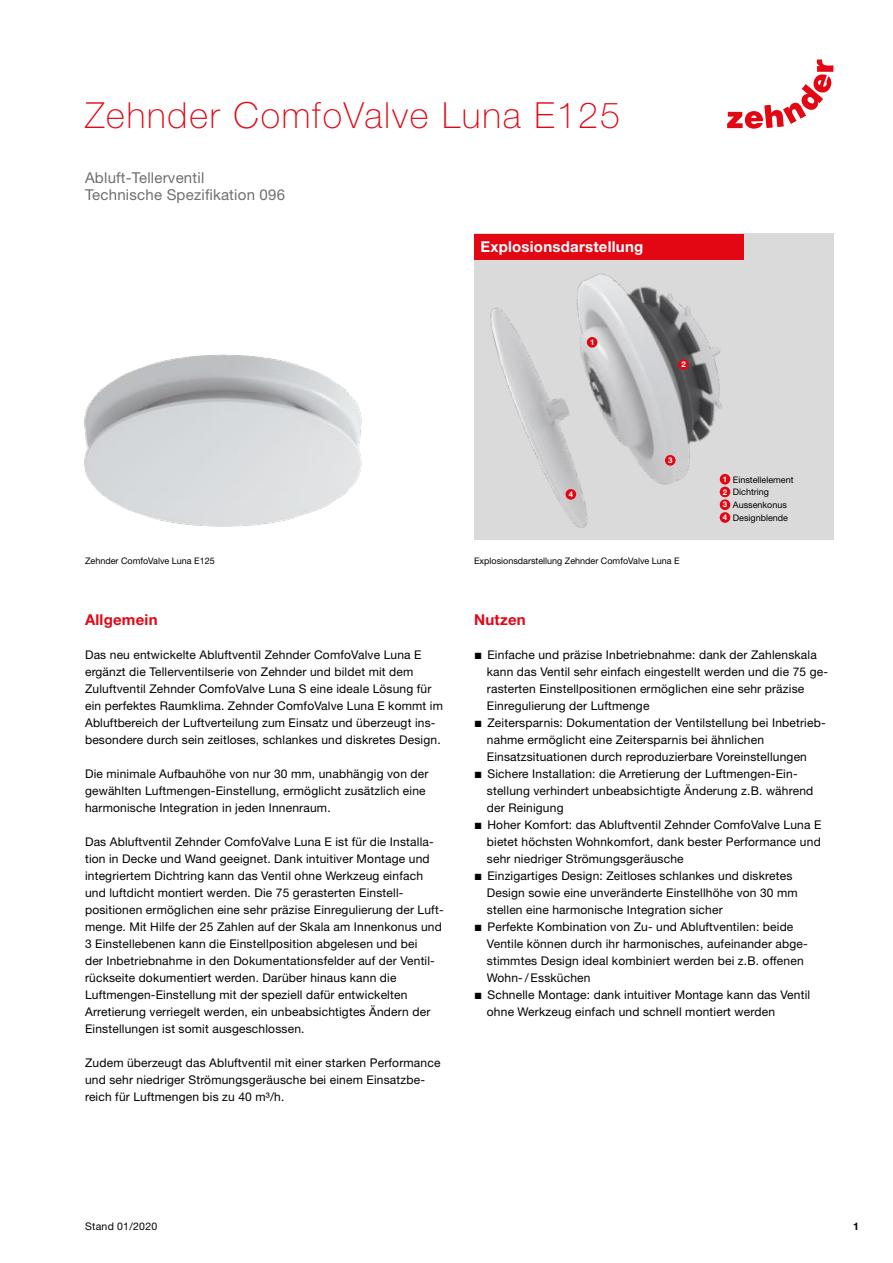
<style>
.page{position:relative;width:893px;height:1263px;background:#fff}
.page>*{position:absolute;margin:0;border:0;box-sizing:border-box;transform-origin:0 0}
.t1{font:100 36px "Helvetica Neue LT Pro";letter-spacing:.05em;color:#e30613}
.t2{font:15px/17px "Helvetica Neue LT Pro";letter-spacing:.015em;color:#706f6f}
.t3{font:700 15px "Helvetica Neue LT Pro";letter-spacing:.015em;color:#fff}
.t4{font:700 15px "Helvetica Neue LT Pro";letter-spacing:.015em;color:#e30613}
.t5{font:12px/17px "Helvetica Neue LT Pro";letter-spacing:.015em;color:#000}
.t6{font:10.5px "Helvetica Neue LT Pro";letter-spacing:.025em;color:#000}
.t7{font:700 10.5px "Helvetica Neue LT Pro";color:#000}
.t8{font:9px/12.8px "Helvetica Neue LT Pro";color:#000}
.t9{font:700 7.8px "Helvetica Neue LT Pro";color:#fff}
.s1{font-weight:700;font-size:7.8px;color:#fff}
.s2{font-family:"Helvetica Neuefor Zehnder"}
</style>
<div class="page">
<svg style="left:727px;top:60px;width:106px;height:69px"></svg>
<div style="left:474px;top:234px;width:359px;height:306px;background:#dadada"></div>
<img style="left:84px;top:354px;width:278px;height:173px">
<img style="left:474px;top:259px;width:270px;height:269px">
<div style="left:587px;top:337px;width:10px;height:11px;background:#e30613;border-radius:50%"></div>
<div style="left:678px;top:359px;width:11px;height:11px;background:#e30613;border-radius:50%"></div>
<div style="left:665px;top:455px;width:11px;height:11px;background:#e30613;border-radius:50%"></div>
<div style="left:566px;top:489px;width:10px;height:11px;background:#e30613;border-radius:50%"></div>
<div style="left:474px;top:234px;width:270px;height:25px;background:#e30613"></div>
<div style="left:720px;top:474px;width:10px;height:10px;background:#e30613;border-radius:50%"></div>
<div style="left:720px;top:487px;width:10px;height:10px;background:#e30613;border-radius:50%"></div>
<div style="left:720px;top:499px;width:10px;height:11px;background:#e30613;border-radius:50%"></div>
<div style="left:720px;top:512px;width:10px;height:11px;background:#e30613;border-radius:50%"></div>
<h1 class="t1" style="left:85px;top:94px;width:537px">Zehnder ComfoValve Luna E125</h1>
<p class="t2" style="left:85px;top:169px;width:202px">Abluft-Tellerventil<br>Technische Spezifikation 096</p>
<p class="t3" style="left:480px;top:237px;width:164px">Explosionsdarstellung</p>
<p class="t9" style="left:590px;top:337px;width:6px">1</p>
<p class="t9" style="left:681px;top:360px;width:6px">2</p>
<p class="t8" style="left:85px;top:554px;width:131px">Zehnder ComfoValve Luna E125</p>
<p class="t4" style="left:85px;top:610px;width:74px">Allgemein</p>
<p class="t5" style="left:85px;top:646px;width:359px">Das neu entwickelte Abluftventil Zehnder ComfoValve Luna E ergänzt die Tellerventilserie von Zehnder und bildet mit dem Zuluftventil Zehnder ComfoValve Luna S eine ideale Lösung für ein perfektes Raumklima. Zehnder ComfoValve Luna E kommt im Abluftbereich der Luftverteilung zum Einsatz und überzeugt ins&shy;besondere durch sein zeitloses, schlankes und diskretes Design.</p>
<p class="t5" style="left:85px;top:765px;width:345px">Die minimale Aufbauhöhe von nur 30 mm, unabhängig von der gewählten Luftmengen-Einstellung, ermöglicht zusätzlich eine harmonische Integration in jeden Innenraum.</p>
<p class="t5" style="left:85px;top:833px;width:360px">Das Abluftventil Zehnder ComfoValve Luna E ist für die Installa&shy;tion in Decke und Wand geeignet. Dank intuitiver Montage und integriertem Dichtring kann das Ventil ohne Werkzeug einfach und luftdicht montiert werden. Die 75 gerasterten Einstell&shy;positionen ermöglichen eine sehr präzise Einregulierung der Luft&shy;menge. Mit Hilfe der 25 Zahlen auf der Skala am Innenkonus und 3 Einstellebenen kann die Einstellposition abgelesen und bei<br>der Inbetriebnahme in den Dokumentationsfelder auf der Ventil&shy;rückseite dokumentiert werden. Darüber hinaus kann die Luftmengen-Einstellung mit der speziell dafür entwickelten Arretierung verriegelt werden, ein unbeabsichtigtes Ändern der Einstellungen ist somit ausgeschlossen.</p>
<p class="t5" style="left:85px;top:1054px;width:357px">Zudem überzeugt das Abluftventil mit einer starken Performance und sehr niedriger Strömungsgeräusche bei einem Einsatzbe&shy;reich für Luftmengen bis zu 40 m³/h.</p>
<p class="t9" style="left:569px;top:489px;width:6px">4</p>
<p class="t9" style="left:668px;top:455px;width:6px">3</p>
<p class="t8" style="left:474px;top:554px;width:207px">Explosionsdarstellung Zehnder ComfoValve Luna E</p>
<p class="t8" style="left:723px;top:473px;width:72px"><span class="s1">1</span> Einstellelement<br><span class="s1">2</span> Dichtring<br><span class="s1">3</span> Aussenkonus<br><span class="s1">4</span> Designblende</p>
<p class="t4" style="left:474px;top:610px;width:53px">Nutzen</p>
<p class="t5" style="left:487px;top:646px;width:343px;text-indent:-13px"><span class="s2">■</span> Einfache und präzise Inbetriebnahme: dank der Zahlenskala kann das Ventil sehr einfach eingestellt werden und die 75 ge&shy;rasterten Einstellpositionen ermöglichen eine sehr präzise Einregulierung der Luftmenge</p>
<p class="t5" style="left:487px;top:714px;width:340px;text-indent:-13px"><span class="s2">■</span> Zeitersparnis: Dokumentation der Ventilstellung bei Inbetrieb&shy;nahme ermöglicht eine Zeitersparnis bei ähnlichen<br>Einsatzsituationen durch reproduzierbare Voreinstellungen</p>
<p class="t5" style="left:487px;top:765px;width:328px;text-indent:-13px"><span class="s2">■</span> Sichere Installation: die Arretierung der Luftmengen-Ein&shy;stellung verhindert unbeabsichtigte Änderung z.B. während der Reinigung</p>
<p class="t5" style="left:487px;top:816px;width:336px;text-align:justify;text-indent:-13px"><span class="s2">■</span> Hoher Komfort: das Abluftventil Zehnder ComfoValve Luna E bietet höchsten Wohnkomfort, dank bester Performance und sehr niedriger Strömungsgeräusche</p>
<p class="t5" style="left:487px;top:867px;width:312px;text-indent:-13px"><span class="s2">■</span> Einzigartiges Design: Zeitloses schlankes und diskretes<br>Design sowie eine unveränderte Einstellhöhe von 30 mm stellen eine harmonische Integration sicher</p>
<p class="t5" style="left:487px;top:918px;width:322px;text-indent:-13px"><span class="s2">■</span> Perfekte Kombination von Zu- und Abluftventilen: beide Ventile können durch ihr harmonisches, aufeinander abge&shy;stimmtes Design ideal kombiniert werden bei z.B. offenen Wohn-/ Essküchen</p>
<p class="t5" style="left:487px;top:986px;width:325px;text-indent:-13px"><span class="s2">■</span> Schnelle Montage: dank intuitiver Montage kann das Ventil ohne Werkzeug einfach und schnell montiert werden</p>
<p class="t6" style="left:85px;top:1220px;width:74px">Stand 01/2020</p>
<p class="t7" style="left:853px;top:1220px;width:7px">1</p>
</div>
